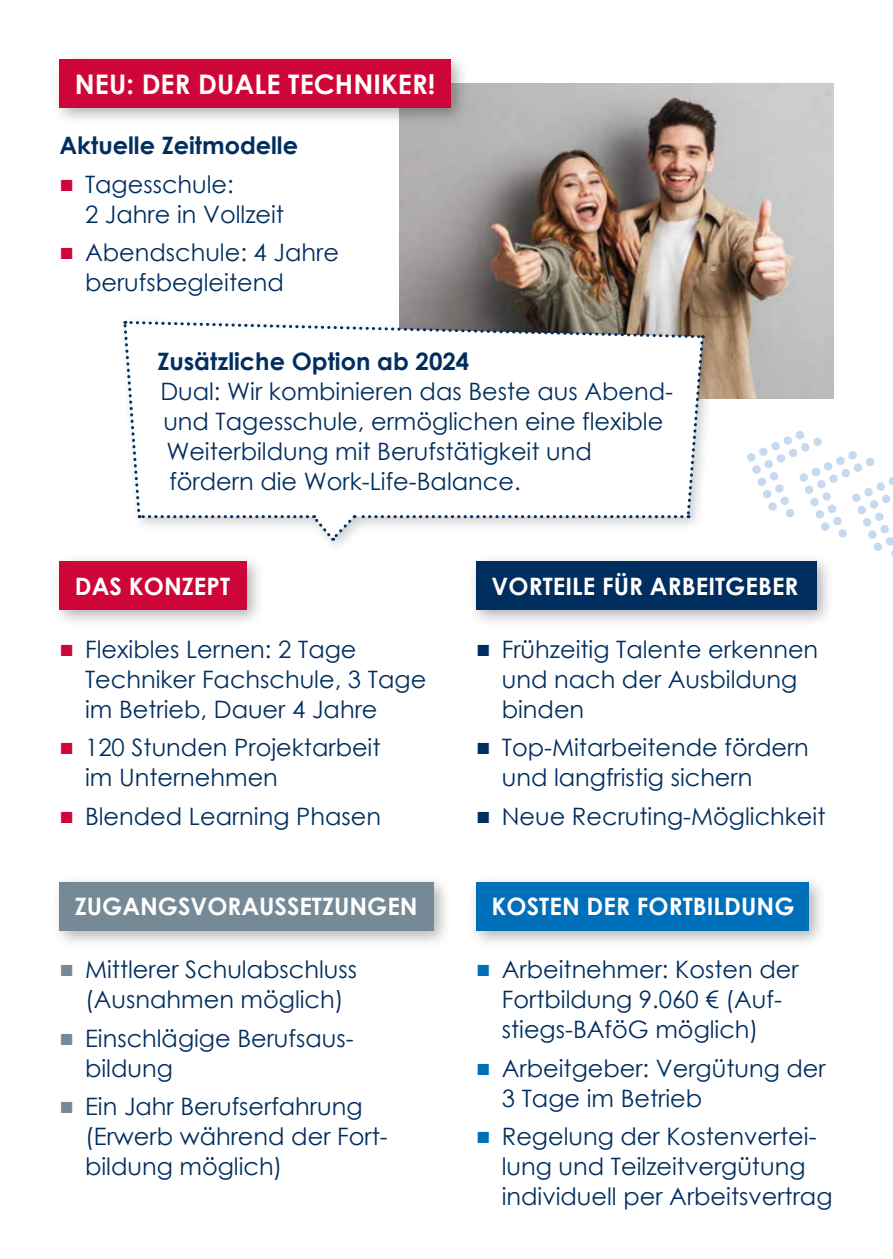
<style>
.page{position:relative;width:893px;height:1259px;background:#fff}
.page>*{position:absolute;margin:0;border:0;box-sizing:border-box;transform-origin:0 0}
.t1{font:700 27px "Century Gothic";letter-spacing:.005em;color:#fff}
.t2{font:24px/30px "Century Gothic";color:#002e5f}
.t3{font:700 24px "Century Gothic";letter-spacing:.005em;color:#fff}
.t4{font:700 24px "Century Gothic";color:#002e5f}
.s1{color:#ce0538}
.s2{color:#758997}
.s3{color:#006fb9}
</style>
<div class="page">
<img style="left:400px;top:84px;width:433px;height:314px">
<div style="left:51px;top:51px;width:418px;height:75px;background:#000;opacity:.3"></div>
<div style="left:60px;top:60px;width:391px;height:48px;background:#ce0538"></div>
<div style="left:117px;top:315px;width:601px;height:239px;background:#000;opacity:.2"></div>
<svg style="left:122px;top:319px;width:583px;height:222px"></svg>
<div style="left:51px;top:553px;width:214px;height:75px;background:#000;opacity:.3"></div>
<div style="left:60px;top:561px;width:187px;height:49px;background:#ce0538"></div>
<div style="left:468px;top:553px;width:366px;height:75px;background:#000;opacity:.3"></div>
<div style="left:476px;top:561px;width:340px;height:49px;background:#002e5f"></div>
<div style="left:51px;top:874px;width:401px;height:74px;background:#000;opacity:.3"></div>
<div style="left:60px;top:882px;width:374px;height:48px;background:#758997"></div>
<div style="left:468px;top:874px;width:359px;height:74px;background:#000;opacity:.3"></div>
<div style="left:476px;top:882px;width:333px;height:48px;background:#006fb9"></div>
<svg style="left:886px;top:537px;width:7px;height:20px"></svg>
<svg style="left:880px;top:524px;width:9px;height:10px"></svg>
<svg style="left:874px;top:512px;width:10px;height:9px"></svg>
<svg style="left:869px;top:500px;width:10px;height:9px"></svg>
<svg style="left:881px;top:494px;width:10px;height:10px"></svg>
<svg style="left:873px;top:542px;width:10px;height:10px"></svg>
<svg style="left:868px;top:530px;width:9px;height:9px"></svg>
<svg style="left:862px;top:517px;width:10px;height:10px"></svg>
<svg style="left:857px;top:505px;width:9px;height:10px"></svg>
<svg style="left:852px;top:493px;width:9px;height:9px"></svg>
<svg style="left:864px;top:487px;width:9px;height:10px"></svg>
<svg style="left:876px;top:482px;width:10px;height:9px"></svg>
<svg style="left:889px;top:477px;width:4px;height:9px"></svg>
<svg style="left:838px;top:528px;width:9px;height:10px"></svg>
<svg style="left:833px;top:516px;width:9px;height:10px"></svg>
<svg style="left:827px;top:504px;width:10px;height:9px"></svg>
<svg style="left:822px;top:492px;width:9px;height:9px"></svg>
<svg style="left:816px;top:479px;width:10px;height:10px"></svg>
<svg style="left:829px;top:474px;width:9px;height:9px"></svg>
<svg style="left:841px;top:468px;width:9px;height:10px"></svg>
<svg style="left:853px;top:463px;width:10px;height:9px"></svg>
<svg style="left:865px;top:457px;width:10px;height:10px"></svg>
<svg style="left:820px;top:522px;width:10px;height:9px"></svg>
<svg style="left:815px;top:509px;width:10px;height:10px"></svg>
<svg style="left:810px;top:497px;width:9px;height:10px"></svg>
<svg style="left:804px;top:485px;width:10px;height:9px"></svg>
<svg style="left:799px;top:473px;width:10px;height:9px"></svg>
<svg style="left:811px;top:467px;width:10px;height:10px"></svg>
<svg style="left:823px;top:461px;width:10px;height:10px"></svg>
<svg style="left:836px;top:456px;width:9px;height:9px"></svg>
<svg style="left:848px;top:450px;width:9px;height:10px"></svg>
<svg style="left:785px;top:508px;width:10px;height:10px"></svg>
<svg style="left:780px;top:496px;width:9px;height:10px"></svg>
<svg style="left:775px;top:484px;width:9px;height:9px"></svg>
<svg style="left:769px;top:471px;width:10px;height:10px"></svg>
<svg style="left:764px;top:459px;width:9px;height:10px"></svg>
<svg style="left:776px;top:454px;width:10px;height:9px"></svg>
<svg style="left:788px;top:448px;width:10px;height:10px"></svg>
<svg style="left:800px;top:442px;width:10px;height:10px"></svg>
<svg style="left:813px;top:437px;width:9px;height:9px"></svg>
<svg style="left:768px;top:502px;width:9px;height:9px"></svg>
<svg style="left:762px;top:489px;width:10px;height:10px"></svg>
<svg style="left:757px;top:477px;width:10px;height:10px"></svg>
<svg style="left:752px;top:465px;width:9px;height:9px"></svg>
<svg style="left:746px;top:452px;width:10px;height:10px"></svg>
<svg style="left:758px;top:447px;width:10px;height:9px"></svg>
<svg style="left:771px;top:441px;width:9px;height:10px"></svg>
<svg style="left:783px;top:436px;width:9px;height:9px"></svg>
<svg style="left:795px;top:430px;width:10px;height:10px"></svg>
<p class="t1" style="left:75px;top:64px;width:362px">NEU: DER DUALE TECHNIKER!</p>
<p class="t4" style="left:60px;top:127px;width:240px">Aktuelle Zeitmodelle</p>
<p class="t2" style="left:85px;top:169px;width:201px;text-indent:-26px"><span class="s1">■</span> Tagesschule:<br>2 Jahre in Vollzeit</p>
<p class="t2" style="left:85px;top:237px;width:255px;text-indent:-26px"><span class="s1">■</span> Abendschule: 4 Jahre berufsbegleitend</p>
<p class="t4" style="left:157px;top:343px;width:314px">Zusätzliche Option ab 2024</p>
<p class="t2" style="left:160px;top:376px;width:514px">Dual: Wir kombinieren das Beste aus Abend&shy;und Tagesschule, ermöglichen eine flexible Weiterbildung mit Berufstätigkeit und fördern die Work-Life-Balance.</p>
<p class="t3" style="left:75px;top:568px;width:157px">DAS KONZEPT</p>
<p class="t3" style="left:492px;top:568px;width:308px">VORTEILE FÜR ARBEITGEBER</p>
<p class="t2" style="left:85px;top:633px;width:343px;text-indent:-26px"><span class="s1">■</span> Flexibles Lernen: 2 Tage<br>Techniker Fachschule, 3 Tage im Betrieb, Dauer 4 Jahre</p>
<p class="t2" style="left:85px;top:732px;width:297px;text-indent:-26px"><span class="s1">■</span> 120 Stunden Projektarbeit im Unternehmen</p>
<p class="t2" style="left:60px;top:800px;width:323px"><span class="s1">■</span> Blended Learning Phasen</p>
<p class="t2" style="left:502px;top:633px;width:318px;text-indent:-26px">■ Frühzeitig Talente erkennen und nach der Ausbildung binden</p>
<p class="t2" style="left:502px;top:732px;width:309px;text-indent:-26px">■ Top-Mitarbeitende fördern und langfristig sichern</p>
<p class="t2" style="left:476px;top:800px;width:351px">■ Neue Recruting-Möglichkeit</p>
<p class="t3" style="left:75px;top:888px;width:344px">ZUGANGSVORAUSSETZUNGEN</p>
<p class="t3" style="left:492px;top:888px;width:304px">KOSTEN DER FORTBILDUNG</p>
<p class="t2" style="left:60px;top:954px;width:299px;text-align:center"><span class="s2">■</span> Mittlerer Schulabschluss (Ausnahmen möglich)</p>
<p class="t2" style="left:85px;top:1023px;width:270px;text-indent:-26px"><span class="s2">■</span> Einschlägige Berufsaus&shy;bildung</p>
<p class="t2" style="left:85px;top:1091px;width:304px;text-indent:-26px"><span class="s2">■</span> Ein Jahr Berufserfahrung (Erwerb während der Fort&shy;bildung möglich)</p>
<p class="t2" style="left:502px;top:954px;width:298px;text-indent:-26px"><span class="s3">■</span> Arbeitnehmer: Kosten der<br>Fortbildung 9.060 € (Auf&shy;stiegs-BAföG möglich)</p>
<p class="t2" style="left:502px;top:1053px;width:325px;text-indent:-26px"><span class="s3">■</span> Arbeitgeber: Vergütung der<br>3 Tage im Betrieb</p>
<p class="t2" style="left:502px;top:1121px;width:332px;text-indent:-26px"><span class="s3">■</span> Regelung der Kostenvertei&shy;lung und Teilzeitvergütung individuell per Arbeitsvertrag</p>
</div>
